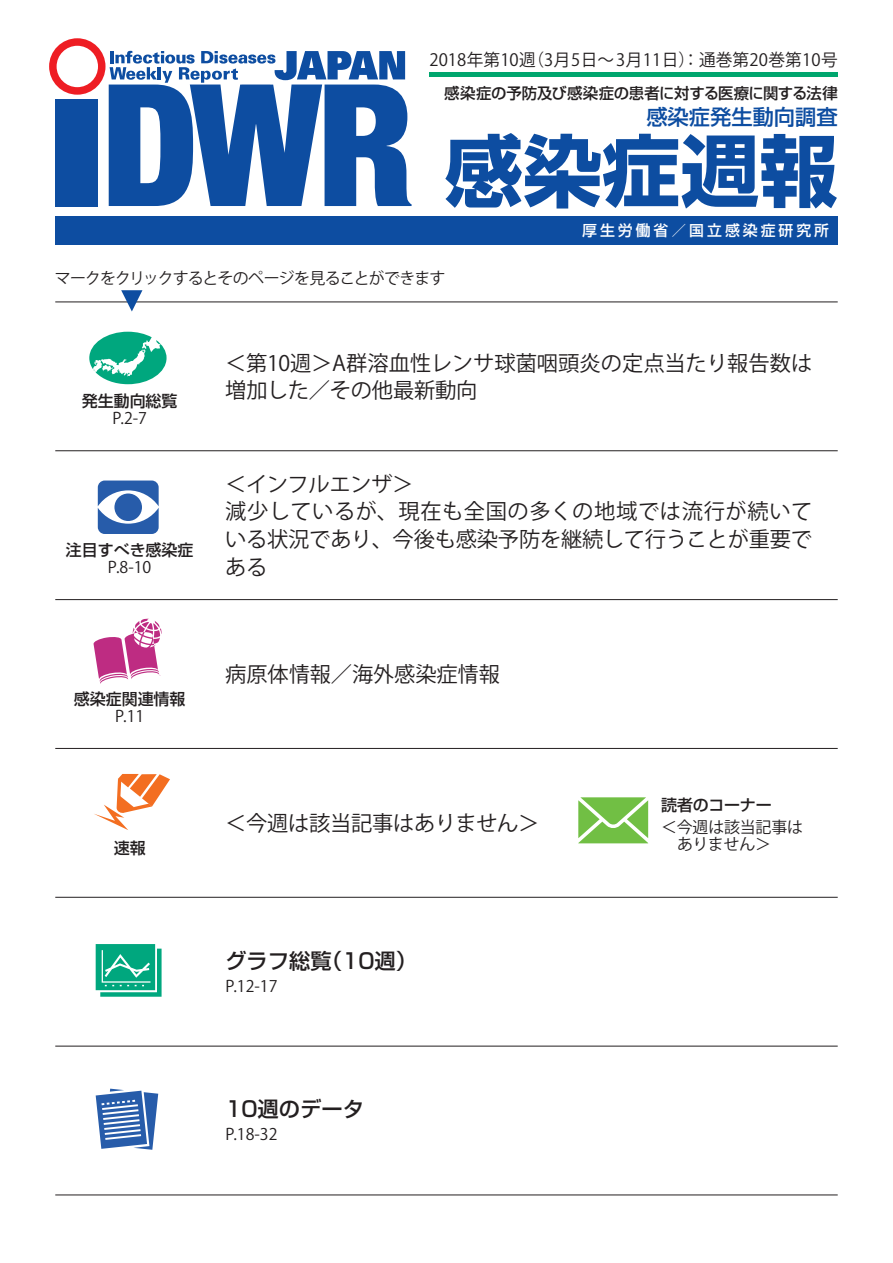
<style>
.page{position:relative;width:893px;height:1263px;background:#fff}
.page>*{position:absolute;margin:0;border:0;box-sizing:border-box;transform-origin:0 0}
.t1{font:700 78.6px "Shin Go Pro";color:#0d4da1}
.t2{font:21.3px/27.6px "Koz Go Pro";letter-spacing:-.005em;color:#231f20}
.t3{font:500 21.3px "Shin Go Pro";color:#231f20}
.t4{font:500 21.3px "Shin Go Pro";color:#0d4da1}
.t5{font:16.95px "Koz Go Pro";letter-spacing:.025em;color:#231f20}
.t6{font:500 15.9px "Shin Go Pro";color:#231f20}
.t7{font:15.9px "Koz Go Pro";letter-spacing:-.035em;color:#231f20}
.t8{font:15.9px "Koz Go Pro";letter-spacing:-.055em;color:#231f20}
.t9{font:15.9px/17px "Koz Go Pro";letter-spacing:-.015em;color:#231f20}
.t10{font:500 15.45px "Shin Go Pro";letter-spacing:-.025em;color:#231f20}
.t11{font:500 14.85px "Shin Go Pro";letter-spacing:.2em;color:#fff}
</style>
<div class="page">
<svg style="left:49px;top:38px;width:363px;height:168px"></svg>
<div style="left:55px;top:216px;width:783px;height:28px;background:#0d4da1"></div>
<div style="left:429px;top:72px;width:409px;height:5px;background:#00a66e"></div>
<hr style="left:55px;top:301px;width:783px;height:1px;background:#231f20">
<hr style="left:55px;top:450px;width:783px;height:1px;background:#231f20">
<hr style="left:55px;top:599px;width:783px;height:1px;background:#231f20">
<hr style="left:55px;top:748px;width:783px;height:1px;background:#231f20">
<hr style="left:55px;top:897px;width:783px;height:1px;background:#231f20">
<hr style="left:55px;top:1046px;width:783px;height:1px;background:#231f20">
<hr style="left:55px;top:1194px;width:783px;height:1px;background:#231f20">
<svg style="left:121px;top:290px;width:21px;height:21px"></svg>
<svg style="left:89px;top:332px;width:78px;height:52px"></svg>
<svg style="left:98px;top:480px;width:61px;height:54px"></svg>
<div style="left:114px;top:493px;width:28px;height:28px;background:#275caa;border-radius:50%"></div>
<svg style="left:93px;top:618px;width:69px;height:66px"></svg>
<svg style="left:94px;top:774px;width:76px;height:56px"></svg>
<svg style="left:578px;top:797px;width:70px;height:46px;background:#8aca65"></svg>
<svg style="left:96px;top:944px;width:66px;height:53px;background:#2eb695"></svg>
<svg style="left:96px;top:1089px;width:62px;height:61px"></svg>
<p class="t5" style="left:429px;top:49px;width:410px">2018年第10週（3月5日〜 3月11日）：通巻第20巻第10号</p>
<p class="t10" style="left:444px;top:80px;width:395px">感染症の予防及び感染症の患者に対する医療に関する法律</p>
<p class="t4" style="left:646px;top:99px;width:193px">感染症発生動向調査</p>
<h1 class="t1" style="left:444px;top:109px;width:395px">感染症週報</h1>
<p class="t11" style="left:582px;top:218px;width:249px">厚生労働省／国立感染症研究所</p>
<p class="t8" style="left:55px;top:268px;width:392px">マークをクリックするとそのページを見ることができます</p>
<p class="t6" style="left:82px;top:388px;width:97px">発生動向総覧</p>
<p class="t7" style="left:112px;top:408px;width:36px">P.2-7</p>
<p class="t6" style="left:66px;top:537px;width:129px">注目すべき感染症</p>
<p class="t7" style="left:108px;top:557px;width:45px">P.8-10</p>
<p class="t2" style="left:225px;top:350px;width:589px">＜第10週＞A群溶血性レンサ球菌咽頭炎の定点当たり報告数は</p>
<p class="t2" style="left:225px;top:377px;width:254px">増加した／その他最新動向</p>
<p class="t2" style="left:225px;top:471px;width:589px">＜インフルエンザ＞<br>減少しているが、現在も全国の多くの地域では流行が続いている状況であり、今後も感染予防を継続して行うことが重要である</p>
<p class="t6" style="left:74px;top:686px;width:113px">感染症関連情報</p>
<p class="t7" style="left:115px;top:706px;width:31px">P.11</p>
<p class="t6" style="left:114px;top:835px;width:33px">速報</p>
<p class="t2" style="left:225px;top:661px;width:276px">病原体情報／海外感染症情報</p>
<p class="t2" style="left:225px;top:810px;width:316px">＜今週は該当記事はありません＞</p>
<p class="t6" style="left:661px;top:792px;width:112px">読者のコーナー</p>
<p class="t9" style="left:677px;top:819px;width:128px;text-indent:-16px">＜今週は該当記事はありません＞</p>
<p class="t3" style="left:225px;top:943px;width:193px">グラフ総覧（10週）</p>
<p class="t7" style="left:225px;top:975px;width:54px">P.12-17</p>
<p class="t3" style="left:225px;top:1092px;width:140px">10週のデータ</p>
<p class="t7" style="left:225px;top:1124px;width:54px">P.18-32</p>
</div>
